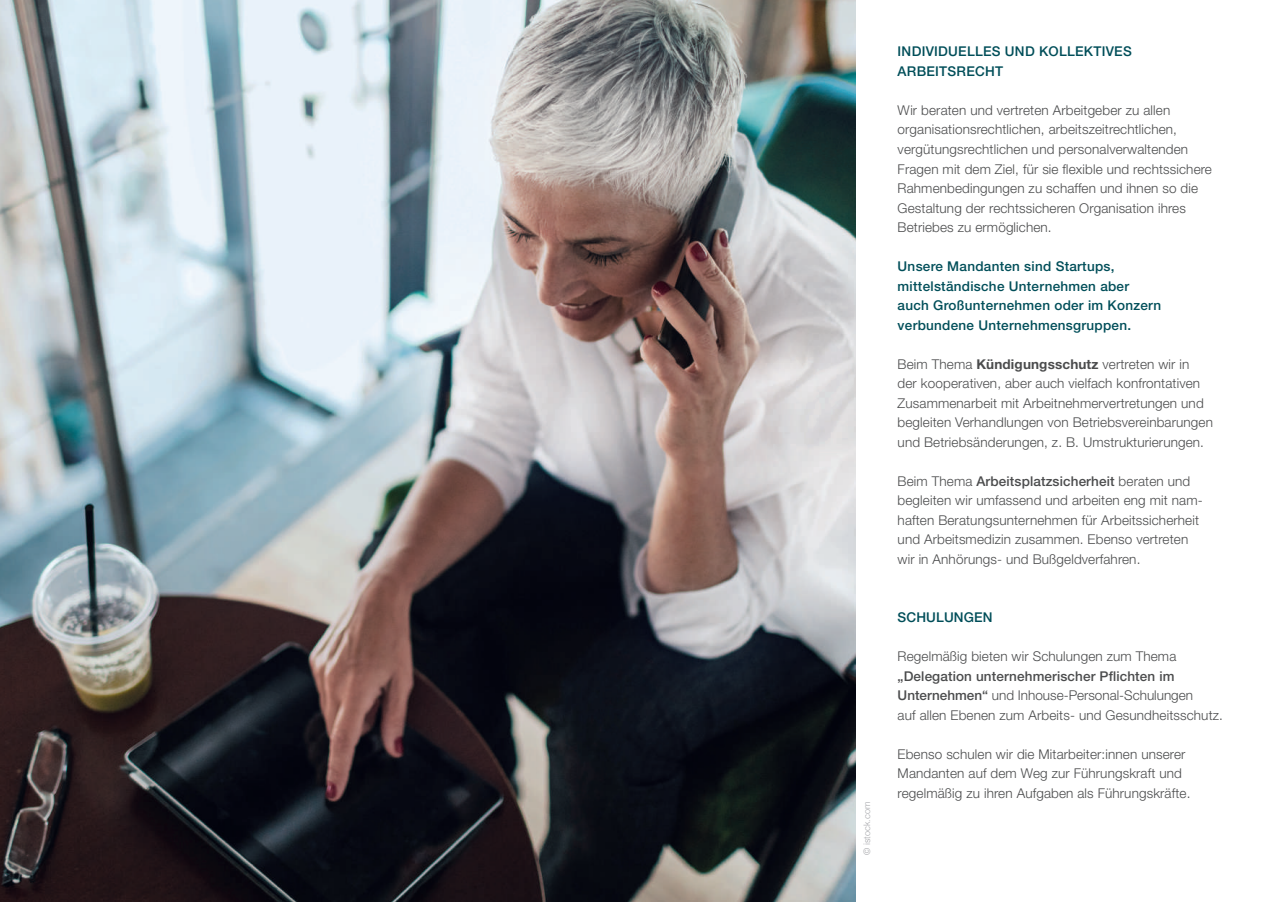
<style>
.page{position:relative;width:1272px;height:902px;background:#fff}
.page>*{position:absolute;margin:0;border:0;box-sizing:border-box;transform-origin:0 0}
.t1{font:300 13.5px/19.5px "Helvetica Neue LT Pro";letter-spacing:.01em;color:#4b4c4d}
.t2{font:500 13.5px/19.5px "Helvetica Neue LT Pro";letter-spacing:.02em;color:#004e59}
.t3{font:300 9px "Helvetica";color:#a3a4a8}
.s1{font-weight:700}
.s2{font-weight:500}
</style>
<div class="page">
<img style="left:0;top:0;width:855px;height:901px">
<p class="t3" style="left:859px;top:855px;width:55px;rotate:-90deg">© istock.com</p>
<p class="t2" style="left:897px;top:42px;width:236px">INDIVIDUELLES UND KOLLEKTIVES<br>ARBEITSRECHT</p>
<p class="t1" style="left:897px;top:100px;width:316px">Wir beraten und vertreten Arbeitgeber zu allen organisationsrechtlichen, arbeitszeitrechtlichen, vergütungsrechtlichen und personalverwaltenden Fragen mit dem Ziel, für sie flexible und rechtssichere Rahmenbedingungen zu schaffen und ihnen so die Gestaltung der rechtssicheren Organisation ihres Betriebes zu ermöglichen.</p>
<p class="t2" style="left:897px;top:256px;width:265px">Unsere Mandanten sind Startups, mittelständische Unternehmen aber auch Großunternehmen oder im Konzern verbundene Unternehmensgruppen.</p>
<p class="t1" style="left:897px;top:354px;width:317px">Beim Thema <span class="s1">Kündigungsschutz</span> vertreten wir in<br>der kooperativen, aber auch vielfach konfrontativen Zusammenarbeit mit Arbeitnehmervertretungen und begleiten Verhandlungen von Betriebsvereinbarungen und Betriebsänderungen, z. B. Umstrukturierungen.</p>
<p class="t1" style="left:897px;top:470px;width:305px">Beim Thema <span class="s2">Arbeitsplatzsicherheit</span> beraten und begleiten wir umfassend und arbeiten eng mit nam&shy;haften Beratungsunternehmen für Arbeitssicherheit und Arbeitsmedizin zusammen. Ebenso vertreten wir in Anhörungs- und Bußgeldverfahren.</p>
<p class="t2" style="left:897px;top:607px;width:96px">SCHULUNGEN</p>
<p class="t1" style="left:897px;top:646px;width:280px">Regelmäßig bieten wir Schulungen zum Thema</p>
<p class="t1" style="left:897px;top:665px;width:327px"><span class="s2">„Delegation unternehmerischer Pflichten im<br>Unternehmen“</span> und Inhouse-Personal-Schulungen<br>auf allen Ebenen zum Arbeits- und Gesundheitsschutz.</p>
<p class="t1" style="left:897px;top:743px;width:294px">Ebenso schulen wir die Mitarbeiter:innen unserer<br>Mandanten auf dem Weg zur Führungskraft und regelmäßig zu ihren Aufgaben als Führungskräfte.</p>
</div>
